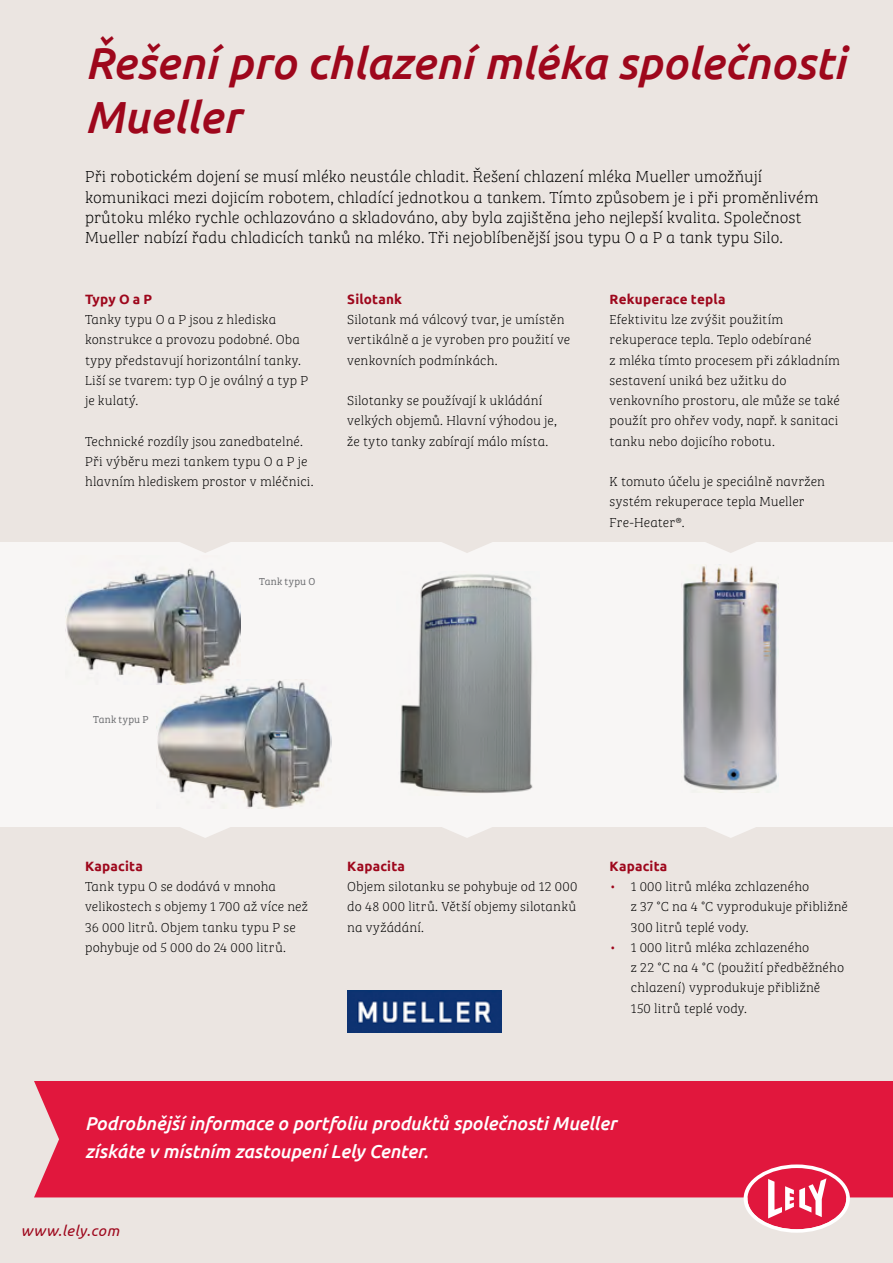
<style>
.page{position:relative;width:893px;height:1263px;background:#ebe5e1}
.page>*{position:absolute;margin:0;border:0;box-sizing:border-box;transform-origin:0 0}
.t1{font:italic 500 45px/54px "Ubuntu";color:#9e071c}
.t2{font:italic 500 18.75px/28px "Ubuntu";letter-spacing:-.005em;color:#fff}
.t3{font:16.5px/20.2px "Bree Serif Th";color:#000}
.t4{font:italic 15px "Ubuntu";letter-spacing:.035em;color:#9e071c}
.t5{font:13.5px/20.2px "Bree Serif Th";letter-spacing:.01em;color:#000}
.t6{font:700 13.5px "Ubuntu";letter-spacing:.015em;color:#9e071c}
.t7{font:10.5px "Bree Serif Lt";letter-spacing:.025em;color:#6d6e71}
.s1{color:#9e071c}
</style>
<div class="page">
<div style="left:34px;top:1081px;width:859px;height:116px;background:#e1173d"></div>
<div style="left:0;top:542px;width:893px;height:285px;background:#f8f6f5"></div>
<svg style="left:181px;top:827px;width:48px;height:11px"></svg>
<svg style="left:443px;top:827px;width:48px;height:11px"></svg>
<svg style="left:707px;top:827px;width:48px;height:11px"></svg>
<svg style="left:181px;top:542px;width:49px;height:11px"></svg>
<svg style="left:443px;top:542px;width:49px;height:11px"></svg>
<svg style="left:706px;top:542px;width:49px;height:11px"></svg>
<img style="left:400px;top:574px;width:133px;height:219px">
<img style="left:681px;top:564px;width:98px;height:227px">
<svg style="left:744px;top:1164px;width:106px;height:69px;background:#e9677f"></svg>
<img style="left:66px;top:568px;width:175px;height:117px">
<img style="left:157px;top:680px;width:175px;height:128px">
<img style="left:347px;top:990px;width:154px;height:43px">
<h1 class="t1" style="left:85px;top:35px;width:762px">Řešení pro chlazení mléka společnosti<br>Mueller</h1>
<p class="t3" style="left:85px;top:166px;width:735px">Při robotickém dojení se musí mléko neustále chladit. Řešení chlazení mléka Mueller umožňují komunikaci mezi dojicím robotem, chladící jednotkou a tankem. Tímto způsobem je i při proměnlivém průtoku mléko rychle ochlazováno a skladováno, aby byla zajištěna jeho nejlepší kvalita. Společnost Mueller nabízí řadu chladicích tanků na mléko. Tři nejoblíbenější jsou typu O a P a tank typu Silo.</p>
<p class="t6" style="left:85px;top:291px;width:69px">Typy O a P</p>
<p class="t5" style="left:85px;top:309px;width:225px">Tanky typu O a P jsou z hlediska konstrukce a provozu podobné. Oba typy představují horizontální tanky.<br>Liší se tvarem: typ O je oválný a typ P je kulatý.</p>
<p class="t5" style="left:85px;top:430px;width:230px">Technické rozdíly jsou zanedbatelné.<br>Při výběru mezi tankem typu O a P je hlavním hlediskem prostor v mléčnici.</p>
<p class="t6" style="left:347px;top:291px;width:56px">Silotank</p>
<p class="t5" style="left:347px;top:309px;width:225px">Silotank má válcový tvar, je umístěn vertikálně a je vyroben pro použití ve venkovních podmínkách.</p>
<p class="t5" style="left:347px;top:390px;width:211px">Silotanky se používají k ukládání velkých objemů. Hlavní výhodou je, že tyto tanky zabírají málo místa.</p>
<p class="t7" style="left:259px;top:574px;width:58px">Tank typu O</p>
<p class="t6" style="left:610px;top:291px;width:117px">Rekuperace tepla</p>
<p class="t5" style="left:610px;top:309px;width:232px">Efektivitu lze zvýšit použitím rekuperace tepla. Teplo odebírané<br>z mléka tímto procesem při základním sestavení uniká bez užitku do venkovního prostoru, ale může se také použít pro ohřev vody, např. k sanitaci tanku nebo dojicího robotu.</p>
<p class="t5" style="left:610px;top:471px;width:217px">K tomuto účelu je speciálně navržen systém rekuperace tepla Mueller<br>Fre‑Heater®.</p>
<p class="t7" style="left:93px;top:711px;width:57px">Tank typu P</p>
<p class="t6" style="left:85px;top:858px;width:59px">Kapacita</p>
<p class="t5" style="left:85px;top:876px;width:225px">Tank typu O se dodává v mnoha velikostech s objemy 1 700 až více než<br>36 000 litrů. Objem tanku typu P se pohybuje od 5 000 do 24 000 litrů.</p>
<p class="t6" style="left:347px;top:858px;width:59px">Kapacita</p>
<p class="t5" style="left:347px;top:876px;width:232px;text-align:justify">Objem silotanku se pohybuje od 12 000 do 48 000 litrů. Větší objemy silotanků na vyžádání.</p>
<p class="t6" style="left:610px;top:858px;width:59px">Kapacita</p>
<p class="t5" style="left:631px;top:876px;width:219px;text-indent:-21px"><span class="s1">•</span> 1 000 litrů mléka zchlazeného<br>z 37 °C na 4 °C vyprodukuje přibližně<br>300 litrů teplé vody.</p>
<p class="t5" style="left:631px;top:936px;width:215px;text-indent:-21px"><span class="s1">•</span> 1 000 litrů mléka zchlazeného<br>z 22 °C na 4 °C (použití předběžného chlazení) vyprodukuje přibližně<br>150 litrů teplé vody.</p>
<h2 class="t2" style="left:85px;top:1109px;width:533px">Podrobnější informace o portfoliu produktů společnosti Mueller získáte v místním zastoupení Lely Center.</h2>
<p class="t4" style="left:21px;top:1221px;width:100px">www.lely.com</p>
</div>
